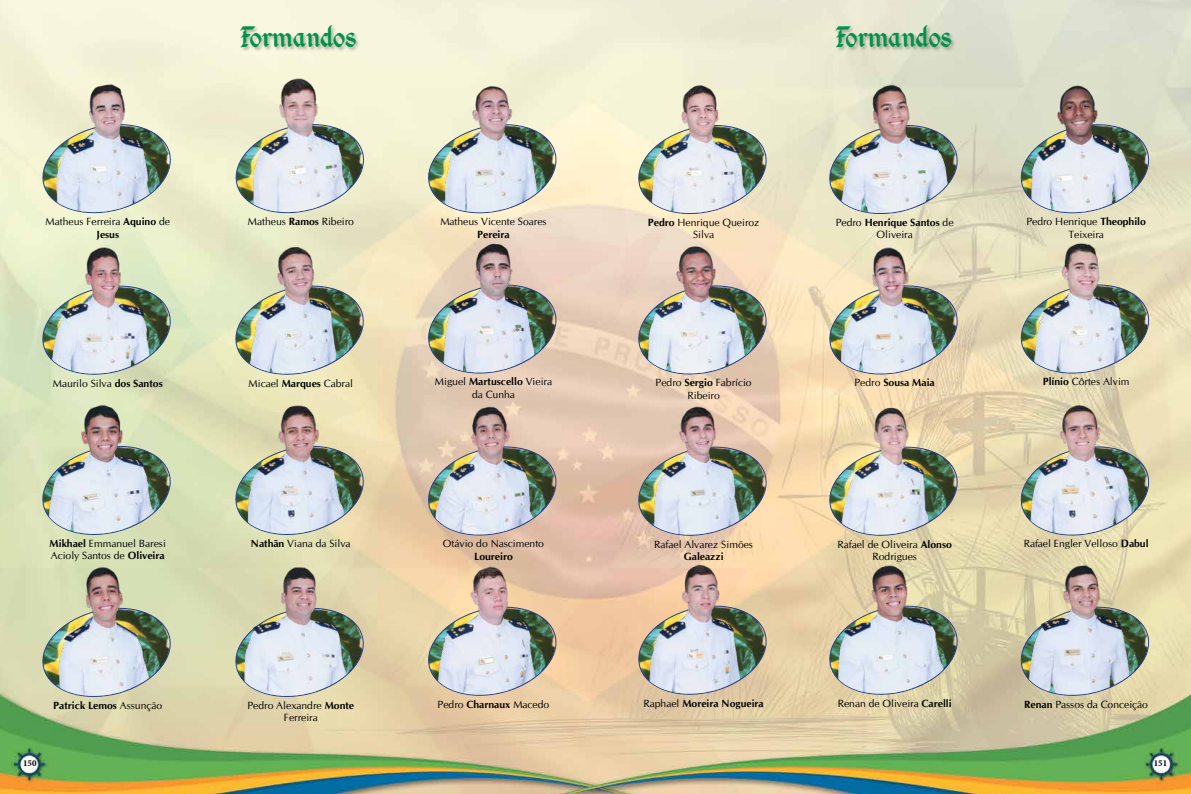
<style>
.page{position:relative;width:1191px;height:794px;background:#fff}
.page>*{position:absolute;margin:0;border:0;box-sizing:border-box;transform-origin:0 0}
.t1{font:32px "Kingthings Calligraphica 2";color:#009249}
.t2{font:10.4px/12.5px "CG Omega";color:#000;text-align:center}
.t3{font:700 10.4px "CG Omega";color:#000}
.t4{font:700 9px "Minion Pro";color:#000}
.s1{font-weight:700}
.s2{font-weight:400}
</style>
<div class="page">
<img style="left:0;top:0;width:1191px;height:794px">
<svg style="left:424px;top:119px;width:137px;height:99px"></svg>
<img style="left:427px;top:75px;width:124px;height:143px">
<svg style="left:424px;top:441px;width:137px;height:100px"></svg>
<img style="left:427px;top:397px;width:124px;height:143px">
<svg style="left:424px;top:279px;width:137px;height:100px"></svg>
<img style="left:427px;top:235px;width:124px;height:143px">
<svg style="left:424px;top:601px;width:137px;height:100px"></svg>
<img style="left:427px;top:557px;width:124px;height:143px">
<svg style="left:1016px;top:119px;width:137px;height:99px"></svg>
<img style="left:1019px;top:75px;width:125px;height:143px">
<svg style="left:1016px;top:441px;width:137px;height:100px"></svg>
<img style="left:1019px;top:397px;width:125px;height:143px">
<svg style="left:1016px;top:279px;width:137px;height:100px"></svg>
<img style="left:1019px;top:235px;width:125px;height:143px">
<svg style="left:1016px;top:601px;width:137px;height:100px"></svg>
<img style="left:1019px;top:557px;width:125px;height:143px">
<svg style="left:38px;top:280px;width:137px;height:100px"></svg>
<img style="left:41px;top:236px;width:124px;height:143px">
<svg style="left:38px;top:602px;width:137px;height:100px"></svg>
<img style="left:41px;top:558px;width:124px;height:143px">
<svg style="left:38px;top:440px;width:137px;height:100px"></svg>
<img style="left:41px;top:396px;width:124px;height:144px">
<svg style="left:634px;top:120px;width:137px;height:99px"></svg>
<img style="left:637px;top:75px;width:124px;height:144px">
<svg style="left:231px;top:280px;width:137px;height:100px"></svg>
<img style="left:234px;top:236px;width:124px;height:143px">
<svg style="left:231px;top:602px;width:137px;height:100px"></svg>
<img style="left:234px;top:558px;width:124px;height:143px">
<svg style="left:231px;top:440px;width:137px;height:100px"></svg>
<img style="left:234px;top:396px;width:124px;height:144px">
<svg style="left:825px;top:120px;width:137px;height:99px"></svg>
<img style="left:828px;top:75px;width:124px;height:144px">
<svg style="left:634px;top:280px;width:137px;height:100px"></svg>
<img style="left:637px;top:236px;width:124px;height:143px">
<svg style="left:634px;top:600px;width:137px;height:100px"></svg>
<img style="left:637px;top:556px;width:124px;height:143px">
<svg style="left:634px;top:441px;width:137px;height:100px"></svg>
<img style="left:637px;top:397px;width:124px;height:143px">
<svg style="left:825px;top:280px;width:137px;height:100px"></svg>
<img style="left:828px;top:236px;width:124px;height:143px">
<svg style="left:825px;top:600px;width:137px;height:100px"></svg>
<img style="left:828px;top:556px;width:124px;height:143px">
<svg style="left:825px;top:441px;width:137px;height:100px"></svg>
<img style="left:828px;top:397px;width:124px;height:143px">
<div style="left:239px;top:24px;width:122px;height:28px;background:#000;opacity:.29"></div>
<div style="left:835px;top:24px;width:121px;height:28px;background:#000;opacity:.29"></div>
<svg style="left:38px;top:119px;width:137px;height:99px"></svg>
<img style="left:41px;top:75px;width:125px;height:143px">
<svg style="left:231px;top:119px;width:137px;height:99px"></svg>
<img style="left:234px;top:75px;width:125px;height:143px">
<h1 class="t1" style="left:240px;top:19px;width:118px">Formandos</h1>
<h1 class="t1" style="left:835px;top:19px;width:118px">Formandos</h1>
<p class="t2" style="left:46px;top:215px;width:126px">Matheus Ferreira <span class="s1">Aquino</span> de<br><span class="s1">Jesus</span></p>
<p class="t2" style="left:248px;top:215px;width:108px">Matheus <span class="s1">Ramos</span> Ribeiro</p>
<p class="t2" style="left:440px;top:215px;width:108px">Matheus Vicente Soares</p>
<p class="t3" style="left:477px;top:227px;width:34px">Pereira</p>
<p class="t2" style="left:648px;top:216px;width:113px"><span class="s1">Pedro</span> Henrique Queiroz<br>Silva</p>
<p class="t2" style="left:835px;top:216px;width:119px">Pedro <span class="s1">Henrique Santos</span> de<br>Oliveira</p>
<p class="t2" style="left:1026px;top:215px;width:121px">Pedro Henrique <span class="s1">Theophilo<br></span>Teixeira</p>
<p class="t2" style="left:53px;top:377px;width:111px">Maurilo Silva <span class="s1">dos Santos</span></p>
<p class="t2" style="left:249px;top:377px;width:106px">Micael <span class="s1">Marques</span> Cabral</p>
<p class="t2" style="left:435px;top:376px;width:119px">Miguel <span class="s1">Martuscello</span> Vieira da Cunha</p>
<p class="t2" style="left:655px;top:376px;width:98px">Pedro <span class="s1">Sergio</span> Fabrício<br>Ribeiro</p>
<p class="t3" style="left:854px;top:376px;width:82px"><span class="s2">Pedro</span> Sousa Maia</p>
<p class="t2" style="left:1042px;top:376px;width:88px"><span class="s1">Plínio</span> Côrtes Alvim</p>
<p class="t2" style="left:50px;top:537px;width:118px;text-align:left"><span class="s1">Mikhael</span> Emmanuel Baresi<br>Acioly Santos de <span class="s1">Oliveira</span></p>
<p class="t2" style="left:251px;top:537px;width:101px"><span class="s1">Nathãn</span> Viana da Silva</p>
<p class="t2" style="left:443px;top:537px;width:102px">Otávio do Nascimento</p>
<p class="t3" style="left:474px;top:550px;width:40px">Loureiro</p>
<p class="t2" style="left:654px;top:538px;width:100px">Rafael Alvarez Simões</p>
<p class="t3" style="left:683px;top:550px;width:41px">Galeazzi</p>
<p class="t2" style="left:837px;top:538px;width:116px">Rafael de Oliveira <span class="s1">Alonso<br></span>Rodrigues</p>
<p class="t2" style="left:1023px;top:537px;width:126px">Rafael Engler Velloso <span class="s1">Dabul</span></p>
<p class="t3" style="left:53px;top:698px;width:110px">Patrick Lemos <span class="s2">Assunção</span></p>
<p class="t2" style="left:247px;top:699px;width:108px">Pedro Alexandre <span class="s1">Monte<br></span>Ferreira</p>
<p class="t2" style="left:438px;top:698px;width:113px">Pedro <span class="s1">Charnaux</span> Macedo</p>
<p class="t3" style="left:643px;top:696px;width:122px"><span class="s2">Raphael</span> Moreira Nogueira</p>
<p class="t2" style="left:837px;top:697px;width:115px">Renan de Oliveira <span class="s1">Carelli</span></p>
<p class="t2" style="left:1024px;top:698px;width:125px"><span class="s1">Renan</span> Passos da Conceição</p>
<p class="t4" style="left:23px;top:757px;width:15px">150</p>
<p class="t4" style="left:1153px;top:757px;width:15px">151</p>
</div>
